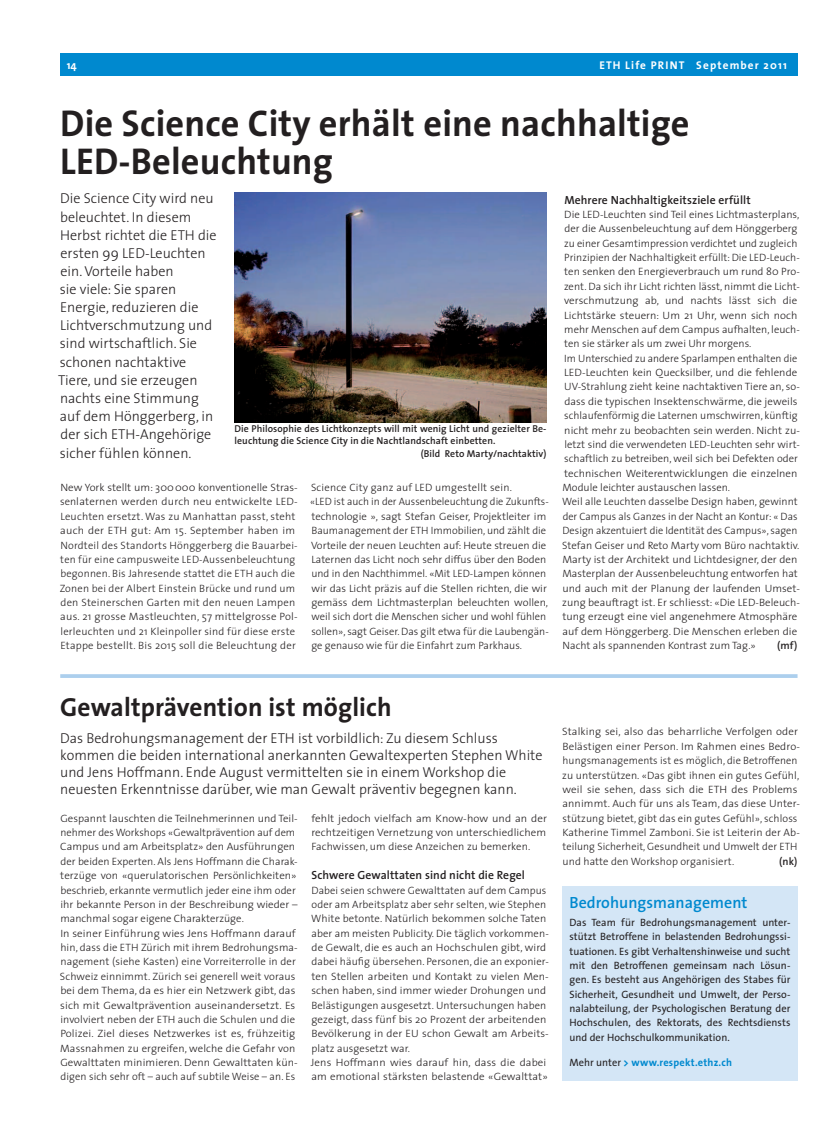
<style>
.page{position:relative;width:833px;height:1134px;background:#fff}
.page>*{position:absolute;margin:0;border:0;box-sizing:border-box;transform-origin:0 0}
.t1{font:700 37.5px/37.5px "The Sans";letter-spacing:.005em;color:#231f20}
.t2{font:700 26.25px "The Sans";letter-spacing:.005em;color:#231f20}
.t3{font:600 16.25px "The Sans";letter-spacing:.005em;color:#0089cf}
.t4{font:300 14.38px/18.1px "The Sans";letter-spacing:.005em;color:#231f20}
.t5{font:600 11.88px "The Sans";letter-spacing:.01em;color:#231f20}
.t6{font:700 11.25px "The Sans";letter-spacing:.1em;color:#fff}
.t7{font:300 10.62px/14.4px "The Sans";letter-spacing:.005em;color:#231f20}
.t8{font:10.62px/14.4px "The Sans";letter-spacing:.005em;color:#231f20;text-align:justify}
.t9{font:300 10.62px/14.4px "The Sans";letter-spacing:.005em;color:#231f20;text-align:justify;scale:1.04 1}
.t10{font:700 10.62px "The Sans";letter-spacing:.02em;color:#0089cf}
.t11{font:600 10.62px "The Sans";color:#231f20}
.t12{font:600 10px "The Sans";letter-spacing:.01em;color:#231f20}
.s1{font-weight:400;color:#231f20}
</style>
<div class="page">
<div style="left:83px;top:53px;width:714px;height:23px;background:#0089cf"></div>
<div style="left:60px;top:53px;width:23px;height:23px;background:#0089cf"></div>
<hr style="left:60px;top:674px;width:737px;height:4px;background:#accfed">
<div style="left:562px;top:886px;width:235px;height:195px;background:#d4e6f6"></div>
<img style="left:234px;top:192px;width:312px;height:230px">
<p class="t6" style="left:67px;top:55px;width:12px">14</p>
<p class="t6" style="left:599px;top:55px;width:189px">ETH Life PRINT September 2011</p>
<h1 class="t1" style="left:60px;top:104px;width:631px">Die Science City erhält eine nachhaltige<br>LED-Beleuchtung</h1>
<p class="t4" style="left:58px;top:189px;width:160px">Die Science City wird neu beleuchtet. In diesem<br>Herbst richtet die ETH die ersten 99 LED-Leuchten ein. Vorteile haben<br>sie viele: Sie sparen<br>Energie, reduzieren die<br>Lichtverschmutzung und sind wirtschaftlich. Sie schonen nachtaktive<br>Tiere, und sie erzeugen nachts eine Stimmung auf dem Hönggerberg, in der sich ETH-Angehörige sicher fühlen können.</p>
<p class="t7" style="left:60px;top:480px;width:240px">New York stellt um: 300000 konventionelle Stras&shy;senlaternen werden durch neu entwickelte LED-Leuchten ersetzt. Was zu Manhattan passt, steht auch der ETH gut: Am 15. September haben im Nordteil des Standorts Hönggerberg die Bauarbei&shy;ten für eine campusweite LED-Aussenbeleuchtung begonnen. Bis Jahresende stattet die ETH auch die Zonen bei der Albert Einstein Brücke und rund um den Steinerschen Garten mit den neuen Lampen aus. 21 grosse Mastleuchten, 57 mittelgrosse Pol&shy;lerleuchten und 21 Kleinpoller sind für diese erste Etappe bestellt. Bis 2015 soll die Beleuchtung der</p>
<p class="t7" style="left:310px;top:480px;width:240px">Science City ganz auf LED umgestellt sein.<br>«LED ist auch in der Aussenbeleuchtung die Zukunfts&shy;technologie », sagt Stefan Geiser, Projektleiter im Baumanagement der ETH Immobilien, und zählt die Vorteile der neuen Leuchten auf: Heute streuen die Laternen das Licht noch sehr diffus über den Boden und in den Nachthimmel. «Mit LED-Lampen können wir das Licht präzis auf die Stellen richten, die wir gemäss dem Lichtmasterplan beleuchten wollen, weil sich dort die Menschen sicher und wohl fühlen sollen», sagt Geiser. Das gilt etwa für die Laubengän&shy;ge genauso wie für die Einfahrt zum Parkhaus.</p>
<p class="t12" style="left:234px;top:420px;width:313px">Die Philosophie des Lichtkonzepts will mit wenig Licht und gezielter Be-</p>
<p class="t12" style="left:234px;top:432px;width:262px">leuchtung die Science City in die Nachtlandschaft einbetten.</p>
<p class="t12" style="left:421px;top:445px;width:127px">(Bild Reto Marty/nachtaktiv)</p>
<p class="t5" style="left:564px;top:190px;width:188px">Mehrere Nachhaltigkeitsziele erfüllt</p>
<p class="t7" style="left:562px;top:207px;width:239px">Die LED-Leuchten sind Teil eines Lichtmasterplans, der die Aussenbeleuchtung auf dem Hönggerberg zu einer Gesamtimpression verdichtet und zugleich Prinzipien der Nachhaltigkeit erfüllt: Die LED-Leuch&shy;ten senken den Energieverbrauch um rund 80 Pro&shy;zent. Da sich ihr Licht richten lässt, nimmt die Licht&shy;verschmutzung ab, und nachts lässt sich die Lichtstärke steuern: Um 21 Uhr, wenn sich noch mehr Menschen auf dem Campus aufhalten, leuch&shy;ten sie stärker als um zwei Uhr morgens.<br>Im Unterschied zu andere Sparlampen enthalten die LED-Leuchten kein Quecksilber, und die fehlende UV-Strahlung zieht keine nachtaktiven Tiere an, so&shy;dass die typischen Insektenschwärme, die jeweils schlaufenförmig die Laternen umschwirren, künftig nicht mehr zu beobachten sein werden. Nicht zu&shy;letzt sind die verwendeten LED-Leuchten sehr wirt&shy;schaftlich zu betreiben, weil sich bei Defekten oder technischen Weiterentwicklungen die einzelnen Module leichter austauschen lassen.<br>Weil alle Leuchten dasselbe Design haben, gewinnt der Campus als Ganzes in der Nacht an Kontur: « Das Design akzentuiert die Identität des Campus», sagen Stefan Geiser und Reto Marty vom Büro nachtaktiv.<br>Marty ist der Architekt und Lichtdesigner, der den Masterplan der Aussenbeleuchtung entworfen hat und auch mit der Planung der laufenden Umset&shy;zung beauftragt ist. Er schliesst: «Die LED-Beleuch&shy;tung erzeugt eine viel angenehmere Atmosphäre auf dem Hönggerberg. Die Menschen erleben die Nacht als spannenden Kontrast zum Tag.»</p>
<p class="t11" style="left:777px;top:637px;width:22px">(mf)</p>
<h2 class="t2" style="left:60px;top:685px;width:333px">Gewaltprävention ist möglich</h2>
<p class="t4" style="left:60px;top:729px;width:484px;line-height:16.9px">Das Bedrohungsmanagement der ETH ist vorbildlich: Zu diesem Schluss kommen die beiden international anerkannten Gewaltexperten Stephen White und Jens Hoffmann. Ende August vermittelten sie in einem Workshop die neuesten Erkenntnisse darüber, wie man Gewalt präventiv begegnen kann.</p>
<p class="t7" style="left:60px;top:810px;width:239px">Gespannt lauschten die Teilnehmerinnen und Teil&shy;nehmer des Workshops «Gewaltprävention auf dem Campus und am Arbeitsplatz» den Ausführungen der beiden Experten. Als Jens Hoffmann die Charak&shy;terzüge von «querulatorischen Persönlichkeiten» beschrieb, erkannte vermutlich jeder eine ihm oder ihr bekannte Person in der Beschreibung wieder – manchmal sogar eigene Charakterzüge.<br>In seiner Einführung wies Jens Hoffmann darauf hin, dass die ETH Zürich mit ihrem Bedrohungsma&shy;nagement (siehe Kasten) eine Vorreiterrolle in der Schweiz einnimmt. Zürich sei generell weit voraus bei dem Thema, da es hier ein Netzwerk gibt, das sich mit Gewaltprävention auseinandersetzt. Es involviert neben der ETH auch die Schulen und die Polizei. Ziel dieses Netzwerkes ist es, frühzeitig Massnahmen zu ergreifen, welche die Gefahr von Gewalttaten minimieren. Denn Gewalttaten kün&shy;digen sich sehr oft – auch auf subtile Weise – an. Es</p>
<p class="t9" style="left:311px;top:810px;width:228px">fehlt jedoch vielfach am Know-how und an der rechtzeitigen Vernetzung von unterschiedlichem Fachwissen, um diese Anzeichen zu bemerken.</p>
<p class="t5" style="left:311px;top:865px;width:215px">Schwere Gewalttaten sind nicht die Regel</p>
<p class="t7" style="left:311px;top:882px;width:239px">Dabei seien schwere Gewalttaten auf dem Campus oder am Arbeitsplatz aber sehr selten, wie Stephen White betonte. Natürlich bekommen solche Taten aber am meisten Publicity. Die täglich vorkommen&shy;de Gewalt, die es auch an Hochschulen gibt, wird dabei häufig übersehen. Personen, die an exponier&shy;ten Stellen arbeiten und Kontakt zu vielen Men&shy;schen haben, sind immer wieder Drohungen und Belästigungen ausgesetzt. Untersuchungen haben gezeigt, dass fünf bis 20 Prozent der arbeitenden Bevölkerung in der EU schon Gewalt am Arbeits&shy;platz ausgesetzt war.<br>Jens Hoffmann wies darauf hin, dass die dabei am emotional stärksten belastende «Gewalttat»</p>
<p class="t7" style="left:562px;top:724px;width:239px">Stalking sei, also das beharrliche Verfolgen oder Belästigen einer Person. Im Rahmen eines Bedro&shy;hungsmanagements ist es möglich, die Betroffenen zu unterstützen. «Das gibt ihnen ein gutes Gefühl, weil sie sehen, dass sich die ETH des Problems annimmt. Auch für uns als Team, das diese Unter&shy;stützung bietet, gibt das ein gutes Gefühl», schloss Katherine Timmel Zamboni. Sie ist Leiterin der Ab&shy;teilung Sicherheit, Gesundheit und Umwelt der ETH und hatte den Workshop organisiert.</p>
<p class="t11" style="left:779px;top:852px;width:20px">(nk)</p>
<h3 class="t3" style="left:569px;top:889px;width:179px">Bedrohungsmanagement</h3>
<p class="t8" style="left:569px;top:915px;width:222px">Das Team für Bedrohungsmanagement unter&shy;stützt Betroffene in belastenden Bedrohungssi&shy;tuationen. Es gibt Verhaltenshinweise und sucht mit den Betroffenen gemeinsam nach Lösun&shy;gen. Es besteht aus Angehörigen des Stabes für Sicherheit, Gesundheit und Umwelt, der Perso&shy;nalabteilung, der Psychologischen Beratung der Hochschulen, des Rektorats, des Rechtsdiensts und der Hochschulkommunikation.</p>
<p class="t10" style="left:569px;top:1054px;width:164px"><span class="s1">Mehr unter</span> &gt; www.respekt.ethz.ch</p>
</div>
